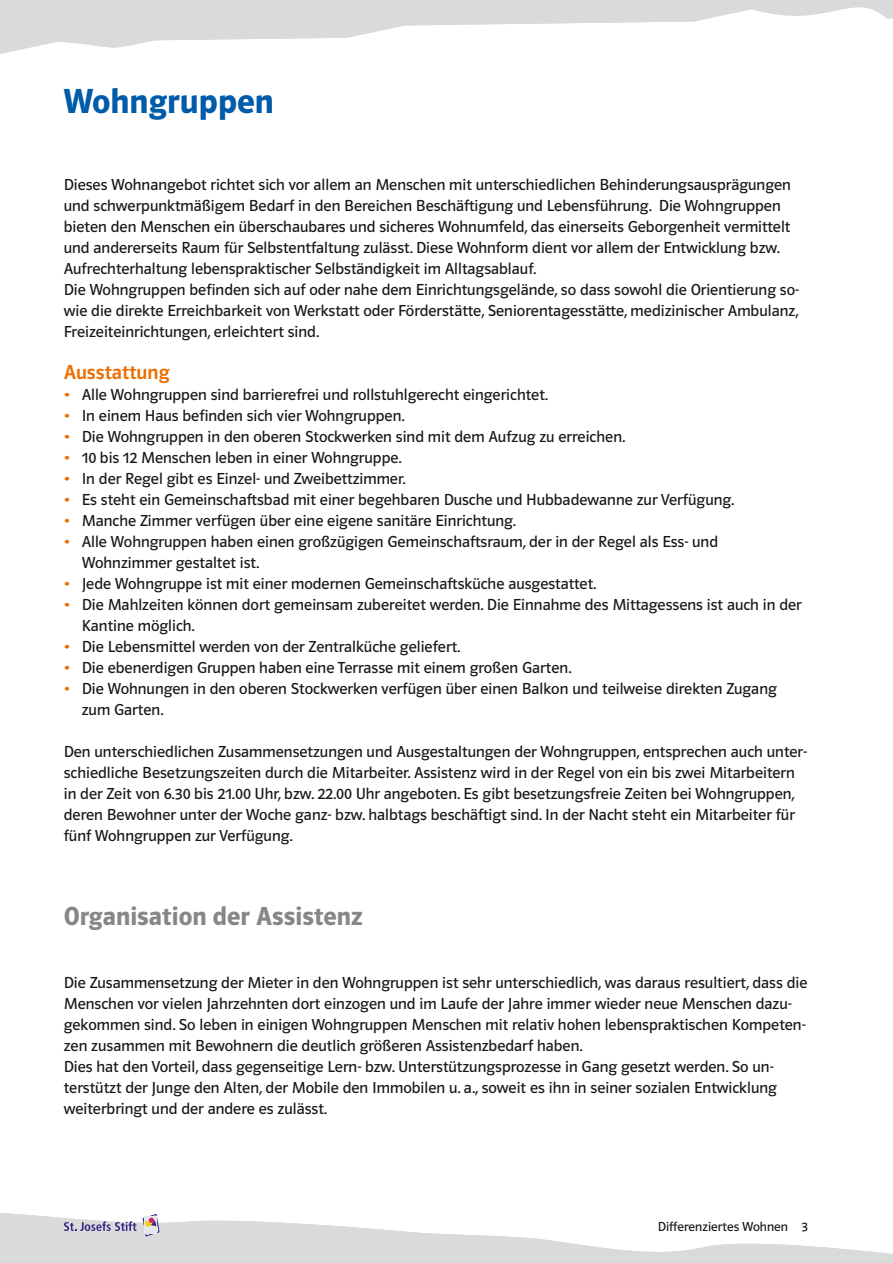
<style>
.page{position:relative;width:893px;height:1263px;background:#fff}
.page>*{position:absolute;margin:0;border:0;box-sizing:border-box;transform-origin:0 0}
.t1{font:36px "Polo 11 K Hfett";color:#005ba9}
.t2{font:27px "Polo 11 K Hfett";color:#868786}
.t3{font:21px "Polo 11 K Krftg";color:#ed6e00}
.t4{font:16.5px/21px "Polo 11 K Buch";color:#181716}
.t5{font:13.5px "Polo 11 K Buch";color:#181716}
.s1{color:#ed6e00}
</style>
<div class="page">
<svg style="left:0;top:0;width:893px;height:54px;fill:#d9dada"></svg>
<svg style="left:0;top:1213px;width:893px;height:50px;fill:#d9dada"></svg>
<svg style="left:0;top:0;width:12px;height:1px"></svg>
<svg style="left:64px;top:1221px;width:72px;height:10px"></svg>
<svg style="left:143px;top:1214px;width:16px;height:22px"></svg>
<h1 class="t1" style="left:64px;top:82px;width:212px">Wohngruppen</h1>
<p class="t4" style="left:64px;top:174px;width:737px">Dieses Wohnangebot richtet sich vor allem an Menschen mit unterschiedlichen Behinderungsausprägungen und schwerpunktmäßigem Bedarf in den Bereichen Beschäftigung und Lebensführung. Die Wohngruppen bieten den Menschen ein überschaubares und sicheres Wohnumfeld, das einerseits Geborgenheit vermittelt und andererseits Raum für Selbstentfaltung zulässt. Diese Wohnform dient vor allem der Entwicklung bzw.<br>Aufrechterhaltung lebenspraktischer Selbständigkeit im Alltagsablauf.<br>Die Wohngruppen befinden sich auf oder nahe dem Einrichtungsgelände, so dass sowohl die Orientierung so&shy;wie die direkte Erreichbarkeit von Werkstatt oder Förderstätte, Seniorentagesstätte, medizinischer Ambulanz, Freizeiteinrichtungen, erleichtert sind.</p>
<p class="t3" style="left:64px;top:361px;width:107px">Ausstattung</p>
<p class="t4" style="left:64px;top:384px;width:486px"><span class="s1">•</span> Alle Wohngruppen sind barrierefrei und rollstuhlgerecht eingerichtet.</p>
<p class="t4" style="left:64px;top:405px;width:342px"><span class="s1">•</span> In einem Haus befinden sich vier Wohngruppen.</p>
<p class="t4" style="left:64px;top:426px;width:563px"><span class="s1">•</span> Die Wohngruppen in den oberen Stockwerken sind mit dem Aufzug zu erreichen.</p>
<p class="t4" style="left:64px;top:447px;width:340px"><span class="s1">•</span> 10 bis 12 Menschen leben in einer Wohngruppe.</p>
<p class="t4" style="left:64px;top:468px;width:343px"><span class="s1">•</span> In der Regel gibt es Einzel- und Zweibettzimmer.</p>
<p class="t4" style="left:64px;top:489px;width:672px"><span class="s1">•</span> Es steht ein Gemeinschaftsbad mit einer begehbaren Dusche und Hubbadewanne zur Verfügung.</p>
<p class="t4" style="left:64px;top:510px;width:454px"><span class="s1">•</span> Manche Zimmer verfügen über eine eigene sanitäre Einrichtung.</p>
<p class="t4" style="left:82px;top:531px;width:638px;text-indent:-18px"><span class="s1">•</span> Alle Wohngruppen haben einen großzügigen Gemeinschaftsraum, der in der Regel als Ess- und<br>Wohnzimmer gestaltet ist.</p>
<p class="t4" style="left:64px;top:573px;width:534px"><span class="s1">•</span> Jede Wohngruppe ist mit einer modernen Gemeinschaftsküche ausgestattet.</p>
<p class="t4" style="left:82px;top:594px;width:721px;text-indent:-18px"><span class="s1">•</span> Die Mahlzeiten können dort gemeinsam zubereitet werden. Die Einnahme des Mittagessens ist auch in der<br>Kantine möglich.</p>
<p class="t4" style="left:64px;top:636px;width:398px"><span class="s1">•</span> Die Lebensmittel werden von der Zentralküche geliefert.</p>
<p class="t4" style="left:64px;top:657px;width:509px"><span class="s1">•</span> Die ebenerdigen Gruppen haben eine Terrasse mit einem großen Garten.</p>
<p class="t4" style="left:82px;top:678px;width:696px;text-indent:-18px"><span class="s1">•</span> Die Wohnungen in den oberen Stockwerken verfügen über einen Balkon und teilweise direkten Zugang zum Garten.</p>
<p class="t4" style="left:64px;top:741px;width:745px">Den unterschiedlichen Zusammensetzungen und Ausgestaltungen der Wohngruppen, entsprechen auch unter&shy;schiedliche Besetzungszeiten durch die Mitarbeiter. Assistenz wird in der Regel von ein bis zwei Mitarbeitern in der Zeit von 6.30 bis 21.00 Uhr, bzw. 22.00 Uhr angeboten. Es gibt besetzungsfreie Zeiten bei Wohngruppen, deren Bewohner unter der Woche ganz- bzw. halbtags beschäftigt sind. In der Nacht steht ein Mitarbeiter für fünf Wohngruppen zur Verfügung.</p>
<h2 class="t2" style="left:64px;top:902px;width:300px">Organisation der Assistenz</h2>
<p class="t4" style="left:64px;top:972px;width:745px">Die Zusammensetzung der Mieter in den Wohngruppen ist sehr unterschiedlich, was daraus resultiert, dass die Menschen vor vielen Jahrzehnten dort einzogen und im Laufe der Jahre immer wieder neue Menschen dazu&shy;gekommen sind. So leben in einigen Wohngruppen Menschen mit relativ hohen lebenspraktischen Kompeten&shy;zen zusammen mit Bewohnern die deutlich größeren Assistenzbedarf haben.<br>Dies hat den Vorteil, dass gegenseitige Lern- bzw. Unterstützungsprozesse in Gang gesetzt werden. So un&shy;terstützt der Junge den Alten, der Mobile den Immobilen u. a., soweit es ihn in seiner sozialen Entwicklung weiterbringt und der andere es zulässt.</p>
<p class="t5" style="left:658px;top:1219px;width:152px">Differenziertes Wohnen 3</p>
</div>
